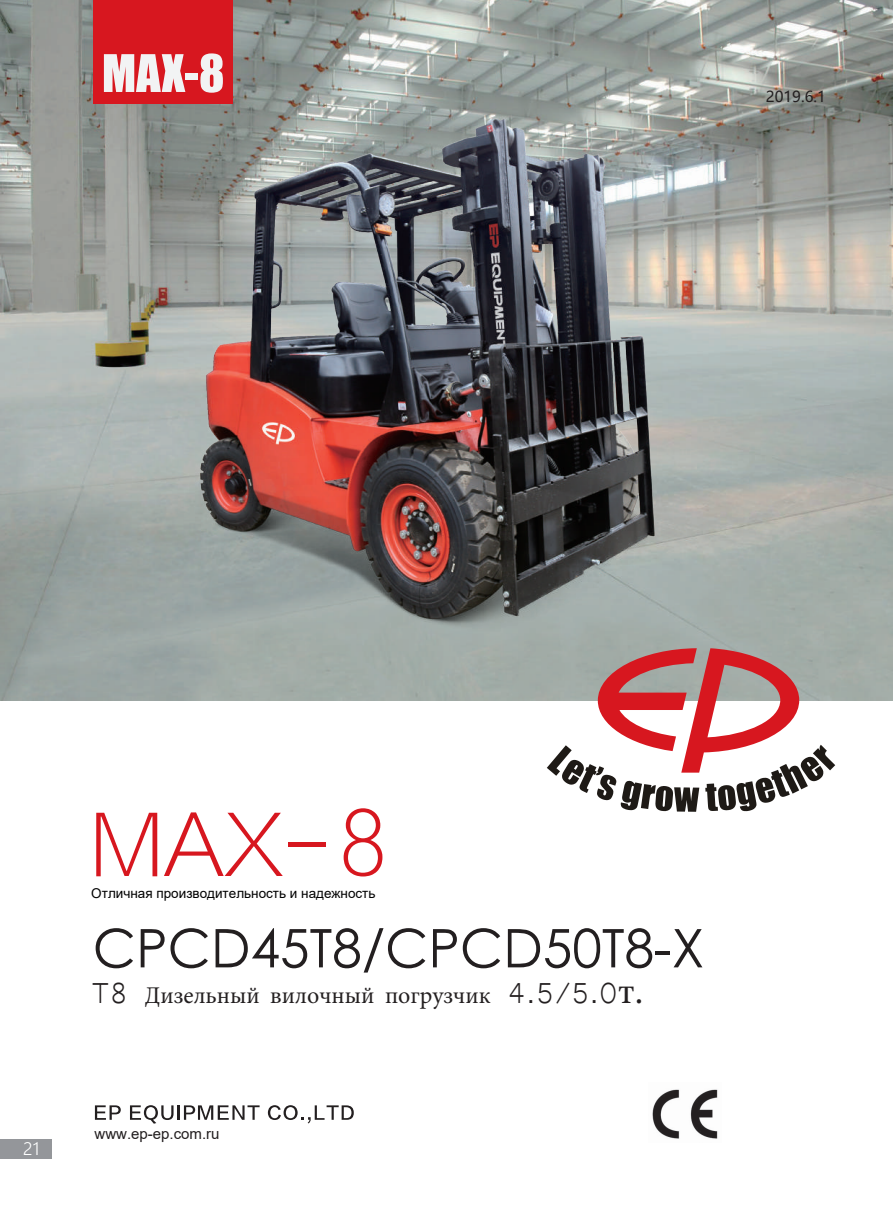
<style>
.page{position:relative;width:893px;height:1212px;background:#fff}
.page>*{position:absolute;margin:0;border:0;box-sizing:border-box;transform-origin:0 0}
.t1{font:300 94.35px "Yu Gothic UI";color:#d7171f}
.t2{font:53.25px "Century Gothic";color:#231f20}
.t3{font:24px "Minion Pro";color:#231f20}
.t4{font:300 18px "Nirmala UI";color:#fff}
.t5{font:15px "Arial";color:#221e1f}
.t6{font:15px "Microsoft Ya Hei";color:#231f20}
.t7{font:13.5px "Arial";color:#000}
.s1{font-family:"Microsoft Yi Baiti";font-size:37.5px}
.s2{font-size:37.5px}
</style>
<div class="page">
<img style="left:0;top:0;width:893px;height:700px">
<svg style="left:95px;top:1105px;width:26px;height:15px"></svg>
<svg style="left:130px;top:1105px;width:130px;height:19px"></svg>
<svg style="left:268px;top:1105px;width:86px;height:18px"></svg>
<svg style="left:96px;top:813px;width:61px;height:63px"></svg>
<svg style="left:164px;top:812px;width:119px;height:64px"></svg>
<div style="left:288px;top:842px;width:38px;height:5px;background:#d7171f"></div>
<div style="left:0;top:1139px;width:51px;height:19px;background:#94969a"></div>
<svg style="left:547px;top:648px;width:288px;height:164px"></svg>
<div style="left:93px;top:0;width:140px;height:103px;background:#d7171f"></div>
<svg style="left:104px;top:54px;width:80px;height:38px"></svg>
<svg style="left:201px;top:53px;width:21px;height:6px"></svg>
<img style="left:652px;top:1089px;width:66px;height:50px">
<img style="left:127px;top:59px;width:643px;height:611px">
<p class="t6" style="left:766px;top:87px;width:61px">2019.6.1</p>
<p class="t4" style="left:23px;top:1134px;width:18px">21</p>
<h1 class="t1" style="left:339px;top:753px;width:50px">8</h1>
<p class="t7" style="left:91px;top:883px;width:286px">Отличная производительность и надежность</p>
<h2 class="t2" style="left:93px;top:911px;width:613px">CPCD45T8/CPCD50T8-X</h2>
<p class="t3" style="left:92px;top:979px;width:553px"><span class="s1">T8</span> Дизельный вилочный погрузчик <span class="s1">4.5/5.0</span><span class="s2">т.</span></p>
<p class="t5" style="left:95px;top:1124px;width:127px">www.ep-ep.com.ru</p>
</div>
